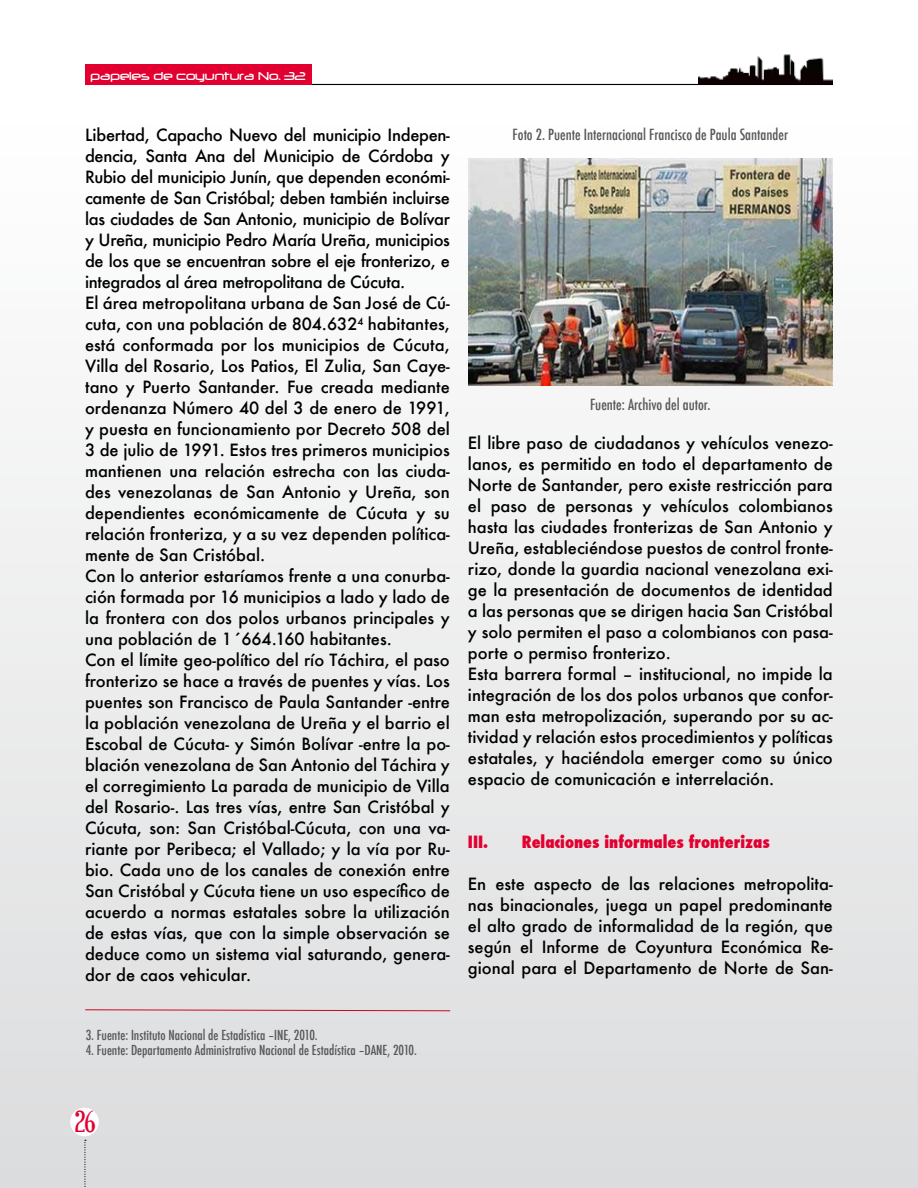
<style>
.page{position:relative;width:918px;height:1188px;background:#fff}
.page>*{position:absolute;margin:0;border:0;box-sizing:border-box;transform-origin:0 0}
.t1{font:30px "Euphorigenic";color:#e20031}
.t2{font:500 16.5px/21px "Futura";color:#000}
.t3{font:800 condensed 16.5px "Futura";color:#e20030}
.t4{font:500 condensed 15px "Futura";color:#58585a}
.t5{font:500 condensed 13.5px "Futura";color:#58585a}
.t6{font:13.5px "Neuropol";color:#fff}
</style>
<div class="page">
<div style="left:0;top:0;width:918px;height:1188px;background:linear-gradient(to bottom,#fff,#dcddde)"></div>
<div style="left:85px;top:65px;width:226px;height:20px;background:#e20031"></div>
<hr style="left:312px;top:84px;width:521px;height:1px;background:#000">
<div style="left:70px;top:1108px;width:29px;height:28px;background:#fff;border-radius:50%"></div>
<svg style="left:84px;top:1140px;width:2px;height:48px"></svg>
<img style="left:699px;top:52px;width:134px;height:32px">
<svg style="left:917px;top:0;width:1px;height:1188px"></svg>
<svg style="left:84px;top:1009px;width:367px;height:3px"></svg>
<img style="left:468px;top:158px;width:365px;height:227px">
<p class="t6" style="left:91px;top:69px;width:217px">papeles de coyuntura No. 32</p>
<p class="t2" style="left:85px;top:124px;width:366px">Libertad, Capacho Nuevo del municipio Indepen&shy;dencia, Santa Ana del Municipio de Córdoba y Rubio del municipio Junín, que dependen económi&shy;camente de San Cristóbal; deben también incluirse las ciudades de San Antonio, municipio de Bolívar y Ureña, municipio Pedro María Ureña, municipios de los que se encuentran sobre el eje fronterizo, e integrados al área metropolitana de Cúcuta.<br>El área metropolitana urbana de San José de Cú&shy;cuta, con una población de 804.632<sup>4</sup> habitantes, está conformada por los municipios de Cúcuta, Villa del Rosario, Los Patios, El Zulia, San Caye&shy;tano y Puerto Santander. Fue creada mediante ordenanza Número 40 del 3 de enero de 1991, y puesta en funcionamiento por Decreto 508 del 3 de julio de 1991. Estos tres primeros municipios mantienen una relación estrecha con las ciuda&shy;des venezolanas de San Antonio y Ureña, son dependientes económicamente de Cúcuta y su relación fronteriza, y a su vez dependen política&shy;mente de San Cristóbal.<br>Con lo anterior estaríamos frente a una conurba&shy;ción formada por 16 municipios a lado y lado de la frontera con dos polos urbanos principales y una población de 1´664.160 habitantes.<br>Con el límite geo-político del río Táchira, el paso fronterizo se hace a través de puentes y vías. Los puentes son Francisco de Paula Santander -entre la población venezolana de Ureña y el barrio el Escobal de Cúcuta- y Simón Bolívar -entre la po&shy;blación venezolana de San Antonio del Táchira y el corregimiento La parada de municipio de Villa del Rosario-. Las tres vías, entre San Cristóbal y Cúcuta, son: San Cristóbal-Cúcuta, con una va&shy;riante por Peribeca; el Vallado; y la vía por Ru&shy;bio. Cada uno de los canales de conexión entre San Cristóbal y Cúcuta tiene un uso específico de acuerdo a normas estatales sobre la utilización de estas vías, que con la simple observación se deduce como un sistema vial saturando, genera&shy;dor de caos vehicular.</p>
<p class="t4" style="left:513px;top:125px;width:277px">Foto 2. Puente Internacional Francisco de Paula Santander</p>
<p class="t4" style="left:590px;top:395px;width:122px">Fuente: Archivo del autor.</p>
<p class="t2" style="left:468px;top:432px;width:366px">El libre paso de ciudadanos y vehículos venezo&shy;lanos, es permitido en todo el departamento de Norte de Santander, pero existe restricción para el paso de personas y vehículos colombianos hasta las ciudades fronterizas de San Antonio y Ureña, estableciéndose puestos de control fronte&shy;rizo, donde la guardia nacional venezolana exi&shy;ge la presentación de documentos de identidad a las personas que se dirigen hacia San Cristóbal y solo permiten el paso a colombianos con pasa&shy;porte o permiso fronterizo.<br>Esta barrera formal – institucional, no impide la integración de los dos polos urbanos que confor&shy;man esta metropolización, superando por su ac&shy;tividad y relación estos procedimientos y políticas estatales, y haciéndola emerger como su único espacio de comunicación e interrelación.</p>
<p class="t3" style="left:468px;top:831px;width:22px">III.</p>
<p class="t3" style="left:522px;top:831px;width:249px">Relaciones informales fronterizas</p>
<p class="t2" style="left:468px;top:873px;width:366px;text-align:justify">En este aspecto de las relaciones metropolita&shy;nas binacionales, juega un papel predominante el alto grado de informalidad de la región, que según el Informe de Coyuntura Económica Re&shy;gional para el Departamento de Norte de San-</p>
<p class="t5" style="left:86px;top:1027px;width:234px">3. Fuente: Instituto Nacional de Estadística –INE, 2010.</p>
<p class="t5" style="left:86px;top:1042px;width:333px">4. Fuente: Departamento Administrativo Nacional de Estadística –DANE, 2010.</p>
<h1 class="t1" style="left:75px;top:1107px;width:22px">26</h1>
</div>
